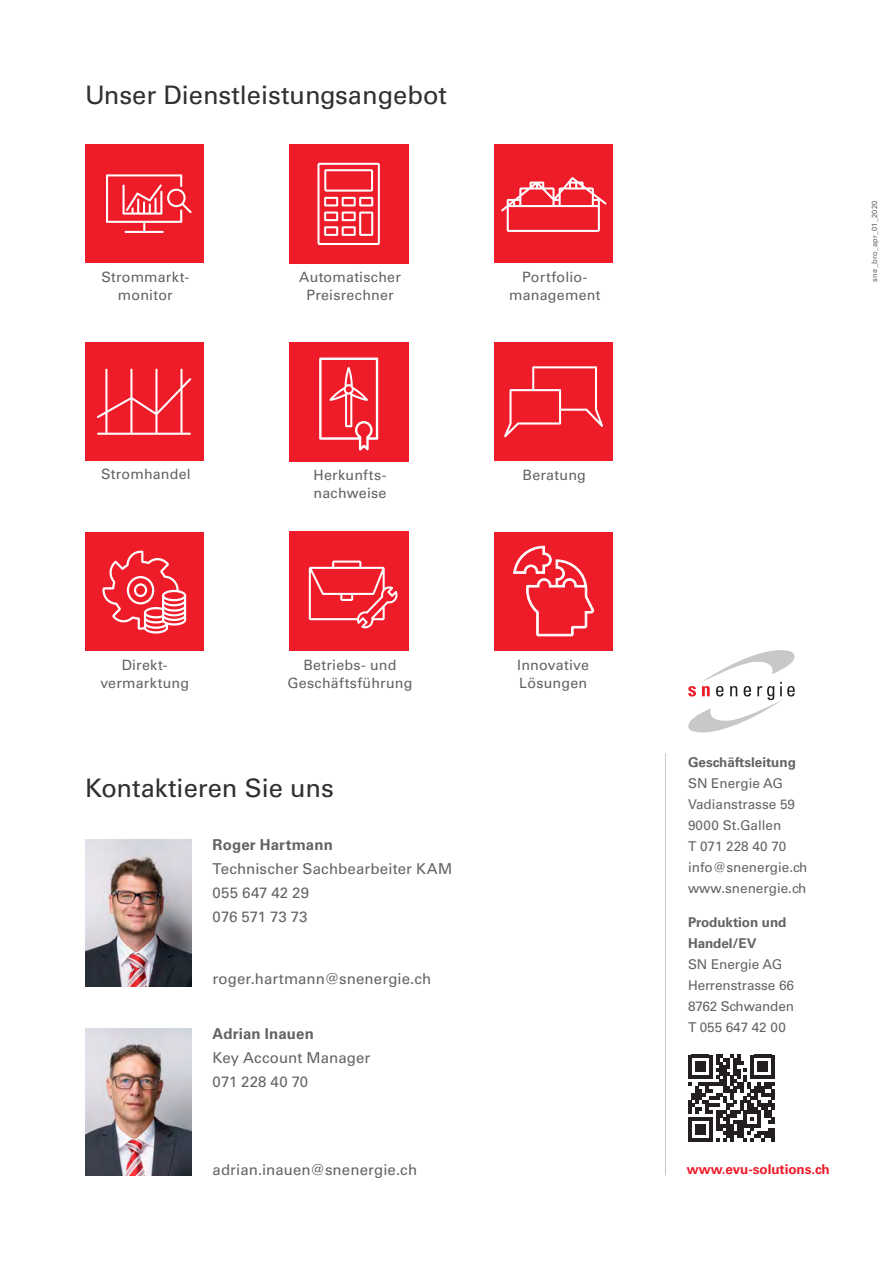
<style>
.page{position:relative;width:893px;height:1263px;background:#fff}
.page>*{position:absolute;margin:0;border:0;box-sizing:border-box;transform-origin:0 0}
.Titel{font:25.5px "Univers LT Std";color:#312f30}
.Kontakt{font:15px "Univers LT Std";letter-spacing:.005em;color:#636366}
.Kontakt-2{font:700 15px "Univers LT Std";letter-spacing:.01em;color:#636366}
.Bildbeschreibung{font:14.25px/18px "Univers LT Std";letter-spacing:.015em;color:#636366;text-align:center}
.t1{font:13.5px "Univers LT Std";color:#636366}
.t2{font:700 13.5px/21px "Univers LT Std";letter-spacing:-.005em;color:#636366}
.t3{font:700 13.5px "Univers LT Std";letter-spacing:-.005em;color:#ee1b29}
.Fliesstext{font:7.5px "Univers LT Std";letter-spacing:.035em;color:#636366}
</style>
<div class="page">
<hr style="left:665px;top:753px;width:1px;height:422px;background:#c7c8ca">
<svg style="left:688px;top:1055px;width:87px;height:86px"></svg>
<img style="left:85px;top:839px;width:106px;height:147px">
<img style="left:85px;top:1028px;width:106px;height:147px">
<svg style="left:688px;top:650px;width:107px;height:83px"></svg>
<div style="left:85px;top:144px;width:118px;height:119px;background:#ee1b29"></div>
<svg style="left:106px;top:174px;width:86px;height:59px"></svg>
<div style="left:289px;top:144px;width:119px;height:119px;background:#ee1b29"></div>
<svg style="left:317px;top:163px;width:63px;height:82px"></svg>
<div style="left:494px;top:144px;width:119px;height:119px;background:#ee1b29"></div>
<svg style="left:501px;top:177px;width:106px;height:55px"></svg>
<div style="left:85px;top:342px;width:118px;height:119px;background:#ee1b29"></div>
<svg style="left:97px;top:369px;width:94px;height:66px"></svg>
<div style="left:289px;top:342px;width:119px;height:119px;background:#ee1b29"></div>
<svg style="left:319px;top:357px;width:59px;height:94px"></svg>
<div style="left:494px;top:342px;width:119px;height:119px;background:#ee1b29"></div>
<svg style="left:504px;top:366px;width:99px;height:72px"></svg>
<div style="left:85px;top:531px;width:118px;height:119px;background:#ee1b29"></div>
<svg style="left:102px;top:551px;width:84px;height:82px"></svg>
<div style="left:289px;top:532px;width:119px;height:119px;background:#ee1b29"></div>
<svg style="left:309px;top:560px;width:89px;height:69px"></svg>
<div style="left:494px;top:531px;width:119px;height:119px;background:#ee1b29"></div>
<svg style="left:513px;top:546px;width:81px;height:90px"></svg>
<p class="Titel" style="left:85px;top:80px;width:364px">Unser Dienstleistungsangebot</p>
<p class="Bildbeschreibung" style="left:101px;top:268px;width:89px">Strommarkt&shy;monitor</p>
<p class="Bildbeschreibung" style="left:299px;top:268px;width:103px">Automatischer<br>Preisrechner</p>
<p class="Bildbeschreibung" style="left:509px;top:268px;width:93px">Portfolio&shy;management</p>
<p class="Bildbeschreibung" style="left:101px;top:465px;width:91px">Stromhandel</p>
<p class="Bildbeschreibung" style="left:100px;top:656px;width:90px">Direkt&shy;vermarktung</p>
<p class="Bildbeschreibung" style="left:313px;top:466px;width:74px;text-align:left">Herkunfts&shy;nachweise</p>
<p class="Bildbeschreibung" style="left:288px;top:656px;width:126px">Betriebs- und<br>Geschäftsführung</p>
<p class="Titel" style="left:85px;top:773px;width:250px">Kontaktieren Sie uns</p>
<p class="Kontakt-2" style="left:213px;top:836px;width:122px">Roger Hartmann</p>
<p class="Kontakt" style="left:213px;top:860px;width:241px">Technischer Sachbearbeiter KAM</p>
<p class="Kontakt" style="left:213px;top:884px;width:98px">055 647 42 29</p>
<p class="Kontakt" style="left:213px;top:908px;width:97px">076 571 73 73</p>
<p class="Kontakt" style="left:213px;top:970px;width:220px">roger.hartmann@snenergie.ch</p>
<p class="Kontakt-2" style="left:213px;top:1025px;width:103px">Adrian Inauen</p>
<p class="Kontakt" style="left:213px;top:1049px;width:159px">Key Account Manager</p>
<p class="Kontakt" style="left:213px;top:1073px;width:97px">071 228 40 70</p>
<p class="Kontakt" style="left:213px;top:1161px;width:206px">adrian.inauen@snenergie.ch</p>
<p class="Bildbeschreibung" style="left:523px;top:466px;width:65px">Beratung</p>
<p class="Bildbeschreibung" style="left:517px;top:656px;width:73px">Innovative</p>
<p class="Bildbeschreibung" style="left:519px;top:674px;width:69px">Lösungen</p>
<p class="Fliesstext" style="left:870px;top:282px;width:83px;rotate:-90deg">sne_bro_apr_01_2020</p>
<p class="t2" style="left:688px;top:751px;width:109px">Geschäftsleitung</p>
<p class="t1" style="left:688px;top:775px;width:97px">SN Energie AG</p>
<p class="t1" style="left:688px;top:796px;width:109px">Vadianstrasse 59</p>
<p class="t1" style="left:688px;top:817px;width:95px">9000 St.Gallen</p>
<p class="t1" style="left:688px;top:838px;width:100px">T 071 228 40 70</p>
<p class="t1" style="left:688px;top:859px;width:121px">info@snenergie.ch</p>
<p class="t1" style="left:688px;top:880px;width:120px">www.snenergie.ch</p>
<p class="t2" style="left:688px;top:911px;width:100px">Produktion und<br>Handel/EV</p>
<p class="t1" style="left:688px;top:956px;width:96px">SN Energie AG</p>
<p class="t1" style="left:688px;top:977px;width:107px">Herrenstrasse 66</p>
<p class="t1" style="left:688px;top:998px;width:108px">8762 Schwanden</p>
<p class="t1" style="left:688px;top:1019px;width:99px">T 055 647 42 00</p>
<p class="t3" style="left:687px;top:1162px;width:144px">www.evu-solutions.ch</p>
</div>
